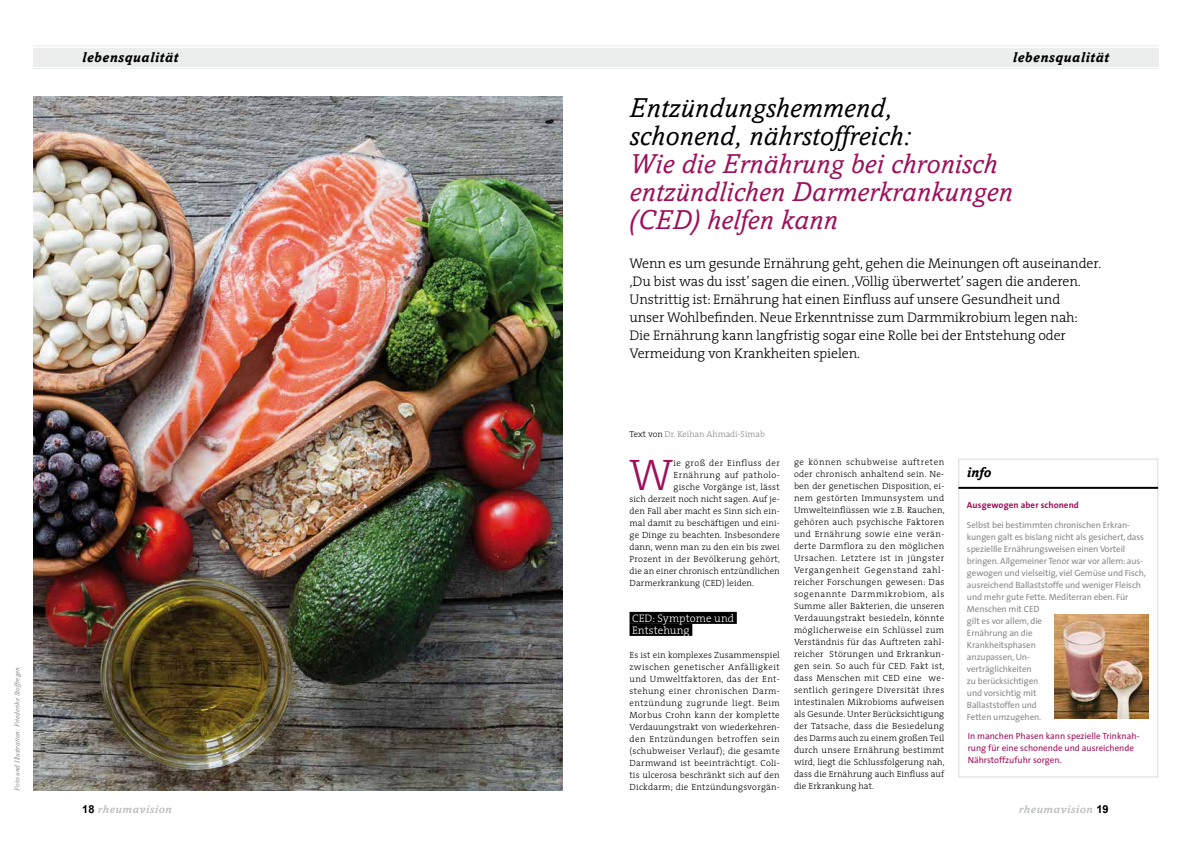
<style>
.page{position:relative;width:1191px;height:842px;background:#fff}
.page>*{position:absolute;margin:0;border:0;box-sizing:border-box;transform-origin:0 0}
.t1{font:300 44.6px "The Serif";color:#9e0f5a}
.t2{font:italic 28px/28px "Amasis";letter-spacing:.01em;color:#9e0f5a}
.t3{font:italic 28px/28px "Amasis";letter-spacing:.01em;color:#000}
.t4{font:300 14px/18px "The Serif";letter-spacing:-.01em;color:#000}
.t5{font:italic 700 14px "Amasis";letter-spacing:.04em;color:#000}
.t6{font:300 11px/12px "The Serif";letter-spacing:.01em;color:#fff}
.t7{font:700 11px "Arial";color:#000}
.t8{font:300 9px/12px "The Serif";letter-spacing:.01em;color:#000;text-align:justify}
.t9{font:9px/12px "The Sans";letter-spacing:-.01em;color:#87888a}
.t10{font:9px/12px "The Sans";color:#9e0f5a}
.t11{font:300 9px "The Serif";letter-spacing:.05em;color:#000}
.t12{font:300 9px "The Serif";letter-spacing:.035em;color:#000}
.t13{font:700 9px "The Sans";letter-spacing:.01em;color:#9e0f5a}
.t14{font:300 8.7px "The Serif";color:#87888a}
.t15{font:italic 7px "Amasis";letter-spacing:.02em;color:#87888a}
.s1{color:#000}
</style>
<div class="page">
<svg style="left:98px;top:805px;width:73px;height:8px"></svg>
<svg style="left:1019px;top:805px;width:73px;height:8px"></svg>
<hr style="left:33px;top:68px;width:1125px;height:1px;background:#e9e9ea">
<hr style="left:33px;top:45px;width:1125px;height:1px;background:#e9e9ea">
<div style="left:33px;top:48px;width:1125px;height:18px;background:#eceded"></div>
<img style="left:33px;top:96px;width:529px;height:695px">
<div style="left:629px;top:612px;width:108px;height:12px;background:#000"></div>
<div style="left:629px;top:624px;width:63px;height:12px;background:#000"></div>
<div style="left:958px;top:459px;width:200px;height:318px;border:1px solid #d9dadb"></div>
<hr style="left:958px;top:487px;width:200px;height:2px;background:#000">
<img style="left:1054px;top:614px;width:94px;height:105px">
<p class="t15" style="left:13px;top:791px;width:125px;rotate:-90deg">Foto und Illustration: Friederike Stoffregen</p>
<h3 class="t5" style="left:82px;top:48px;width:97px">lebensqualität</h3>
<h3 class="t5" style="left:1013px;top:48px;width:97px">lebensqualität</h3>
<h2 class="t3" style="left:629px;top:94px;width:282px">Entzündungshemmend, schonend, nährstoffreich:</h2>
<h2 class="t2" style="left:629px;top:150px;width:384px">Wie die Ernährung bei chronisch entzündlichen Darmerkrankungen (CED) helfen kann</h2>
<p class="t4" style="left:629px;top:254px;width:473px">Wenn es um gesunde Ernährung geht, gehen die Meinungen oft auseinander. ‚Du bist was du isst’ sagen die einen. ‚Völlig überwertet’ sagen die anderen.<br>Unstrittig ist: Ernährung hat einen Einfluss auf unsere Gesundheit und<br>unser Wohlbefinden. Neue Erkenntnisse zum Darmmikrobium legen nah:<br>Die Ernährung kann langfristig sogar eine Rolle bei der Entstehung oder Vermeidung von Krankheiten spielen.</p>
<p class="t14" style="left:629px;top:427px;width:137px"><span class="s1">Text von</span> Dr. Keihan Ahmadi-Simab</p>
<h1 class="t1" style="left:629px;top:438px;width:45px">W</h1>
<p class="t11" style="left:673px;top:455px;width:108px">ie groß der Einfluss der</p>
<p class="t11" style="left:673px;top:467px;width:108px">Ernährung auf patholo-</p>
<p class="t8" style="left:673px;top:480px;width:108px">gische Vorgänge ist, lässt</p>
<p class="t8" style="left:629px;top:492px;width:152px">sich derzeit noch nicht sagen. Auf je-</p>
<p class="t8" style="left:629px;top:504px;width:152px">den Fall aber macht es Sinn sich ein-</p>
<p class="t8" style="left:629px;top:516px;width:152px">mal damit zu beschäftigen und eini-</p>
<p class="t8" style="left:629px;top:528px;width:152px">ge Dinge zu beachten. Insbesondere</p>
<p class="t8" style="left:629px;top:540px;width:152px">dann, wenn man zu den ein bis zwei</p>
<p class="t12" style="left:629px;top:551px;width:152px">Prozent in der Bevölkerung gehört,</p>
<p class="t8" style="left:629px;top:564px;width:152px">die an einer chronisch entzündlichen</p>
<p class="t8" style="left:629px;top:576px;width:126px">Darmerkrankung (CED) leiden.</p>
<p class="t6" style="left:632px;top:612px;width:104px">CED: Symptome und<br>Entstehung</p>
<p class="t8" style="left:629px;top:648px;width:152px">Es ist ein komplexes Zusammenspiel zwischen genetischer Anfälligkeit und Umweltfaktoren, das der Ent&shy;stehung einer chronischen Darm&shy;entzündung zugrunde liegt. Beim Morbus Crohn kann der komplette Verdauungstrakt von wiederkehren&shy;den Entzündungen betroffen sein (schubweiser Verlauf); die gesamte Darmwand ist beeinträchtigt. Coli&shy;tis ulcerosa beschränkt sich auf den Dickdarm; die Entzündungsvorgän-</p>
<p class="t8" style="left:794px;top:456px;width:152px">ge können schubweise auftreten oder chronisch anhaltend sein. Ne&shy;ben der genetischen Disposition, ei&shy;nem gestörten Immunsystem und Umwelteinflüssen wie z.B. Rauchen, gehören auch psychische Faktoren und Ernährung sowie eine verän&shy;derte Darmflora zu den möglichen Ursachen. Letztere ist in jüngster Vergangenheit Gegenstand zahl&shy;reicher Forschungen gewesen: Das sogenannte Darmmikrobiom, als Summe aller Bakterien, die unseren Verdauungstrakt besiedeln, könnte möglicherweise ein Schlüssel zum Verständnis für das Auftreten zahl&shy;reicher Störungen und Erkrankun&shy;gen sein. So auch für CED. Fakt ist, dass Menschen mit CED eine we&shy;sentlich geringere Diversität ihres intestinalen Mikrobioms aufweisen als Gesunde. Unter Berücksichtigung der Tatsache, dass die Besiedelung des Darms auch zu einem großen Teil durch unsere Ernährung bestimmt wird, liegt die Schlussfolgerung nah, dass die Ernährung auch Einfluss auf die Erkrankung hat.</p>
<h3 class="t5" style="left:967px;top:464px;width:26px">info</h3>
<p class="t13" style="left:967px;top:497px;width:113px">Ausgewogen aber schonend</p>
<p class="t9" style="left:967px;top:519px;width:180px">Selbst bei bestimmten chronischen Erkran&shy;kungen galt es bislang nicht als gesichert, dass speziellle Ernährungsweisen einen Vorteil bringen. Allgemeiner Tenor war vor allem: aus&shy;gewogen und vielseitig, viel Gemüse und Fisch, ausreichend Ballaststoffe und weniger Fleisch und mehr gute Fette. Mediterran eben. Für<br>Menschen mit CED<br>gilt es vor allem, die<br>Ernährung an die<br>Krankheitsphasen<br>anzupassen, Un-<br>verträglichkeiten<br>zu berücksichtigen<br>und vorsichtig mit<br>Ballaststoffen und<br>Fetten umzugehen.</p>
<p class="t10" style="left:967px;top:729px;width:173px">In manchen Phasen kann spezielle Trinknah&shy;rung für eine schonende und ausreichende<br>Nährstoffzufuhr sorgen.</p>
<p class="t7" style="left:82px;top:802px;width:14px">18</p>
<p class="t7" style="left:1096px;top:802px;width:14px">19</p>
</div>
